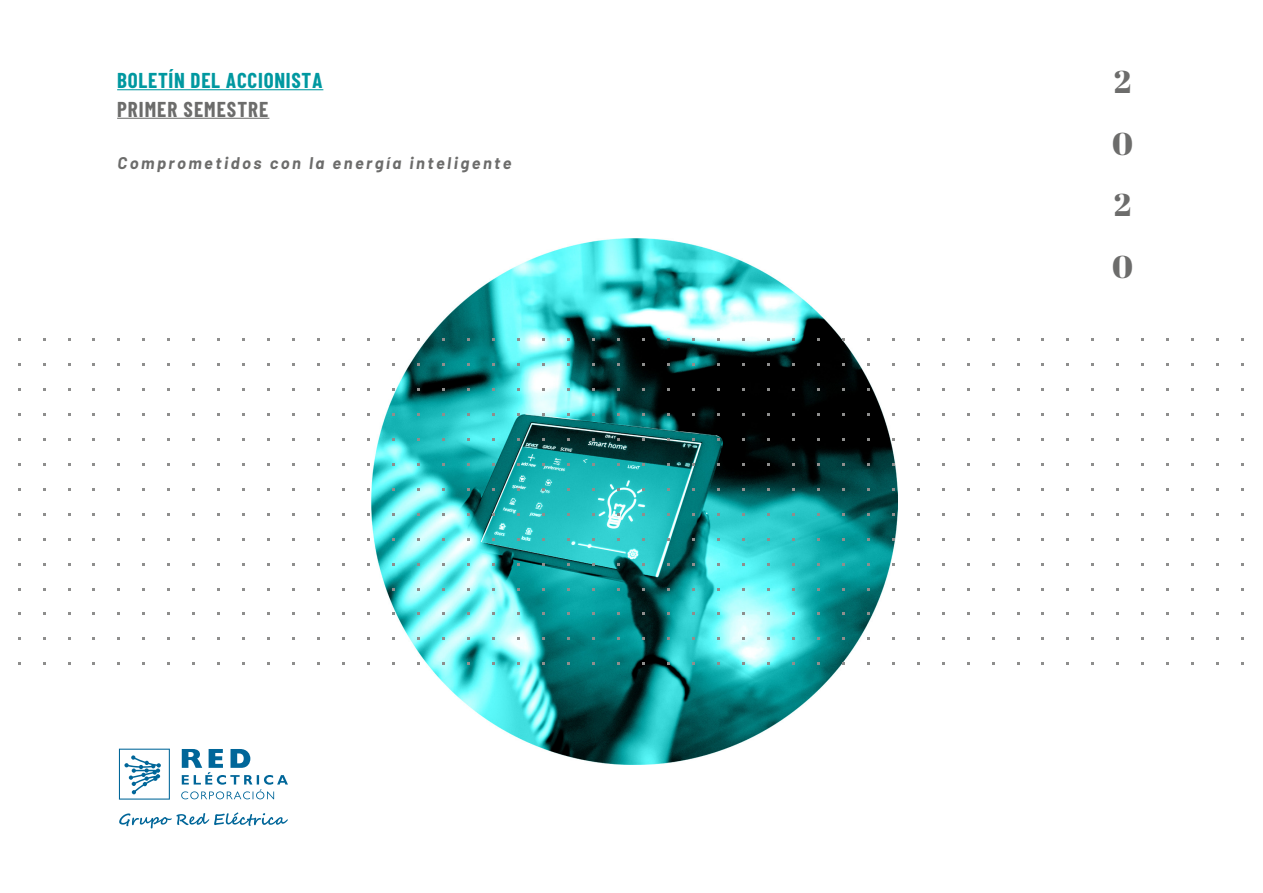
<style>
.page{position:relative;width:1263px;height:893px;background:#fff}
.page>*{position:absolute;margin:0;border:0;box-sizing:border-box;transform-origin:0 0}
.t1{font:31.5px/61.5px "Abril Fatface";color:#6c6c6b;text-align:justify}
.t2{font:700 21px "Barlow Condensed";letter-spacing:.035em;color:#0098a0}
.t3{font:700 21px "Barlow Condensed";letter-spacing:.05em;color:#6c6c6b}
.t4{font:italic 700 16.5px "Barlow";letter-spacing:.15em;color:#6c6c6b}
</style>
<div class="page">
<img style="left:371px;top:238px;width:526px;height:526px">
<hr style="left:117px;top:89px;width:206px;height:1px;background:#0098a0">
<hr style="left:117px;top:118px;width:152px;height:1px;background:#6c6c6b">
<svg style="left:181px;top:749px;width:107px;height:50px"></svg>
<svg style="left:119px;top:749px;width:51px;height:51px"></svg>
<svg style="left:119px;top:812px;width:128px;height:16px"></svg>
<svg style="left:247px;top:813px;width:41px;height:13px"></svg>
<p class="t2" style="left:117px;top:68px;width:207px">BOLETÍN DEL ACCIONISTA</p>
<p class="t3" style="left:117px;top:96px;width:153px">PRIMER SEMESTRE</p>
<p class="t4" style="left:118px;top:153px;width:395px">Comprometidos con la energía inteligente</p>
<h1 class="t1" style="left:1112px;top:50px;width:22px">2<br>0<br>2<br>0</h1>
</div>
